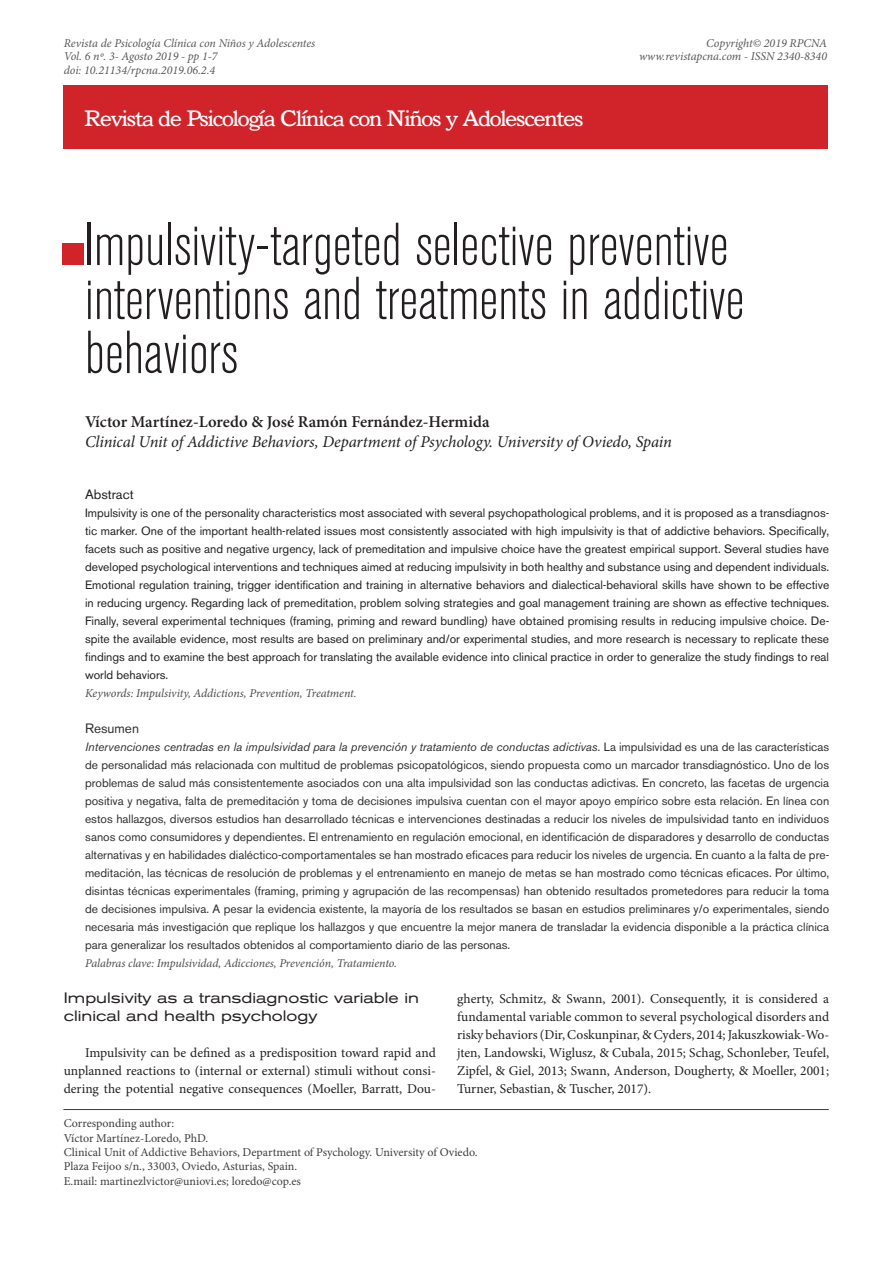
<style>
.page{position:relative;width:893px;height:1263px;background:#fff}
.page>*{position:absolute;margin:0;border:0;box-sizing:border-box;transform-origin:0 0}
.t1{font:300 condensed 60px/54px "Akzidenz Grotesk BE";color:#231f20}
.t2{font:24px "Bookman BT";letter-spacing:-.05em;color:#fff}
.Universidad_Autores{font:italic 16.5px "Minion Pro";letter-spacing:-.005em;color:#231f20}
.Nombre_Autor{font:600 16.5px "Minion Pro";color:#231f20}
.Titulo_1{font:expanded 15px/18px "Akzidenz Grotesk BE";color:#231f20}
.Párrafo_-_Inglés{font:13.5px/18px "Minion Pro";color:#231f20;text-align:justify}
.Resumen{font:13.5px "Akzidenz Grotesk BE";color:#231f20}
.Abstrract{font:13.5px "Akzidenz Grotesk BE";color:#312f30}
.Resumen_Inglés{font:12px/18px "Akzidenz Grotesk BE";color:#312f30;text-align:justify}
.Resumen_Castellano{font:12px/18px "Akzidenz Grotesk BE";color:#231f20;text-align:justify}
.Correspondencia_Auto{font:12px "Minion Pro";color:#3e3e3f}
.Cabecera_1º_pag__Rev{font:italic 12px/13.5px "Minion Pro";letter-spacing:-.005em;color:#57585a;text-align:right}
.Keywords{font:italic 12px "Minion Pro";letter-spacing:-.01em;color:#4b4c4d}
.Palabras_Clave{font:italic 12px "Minion Pro";letter-spacing:-.01em;color:#4b4c4d}
.s1{font-style:italic}
</style>
<div class="page">
<div style="left:64px;top:85px;width:764px;height:64px;background:#d1232a"></div>
<hr style="left:64px;top:1109px;width:764px;height:1px;background:#3e3e3f">
<div style="left:63px;top:243px;width:21px;height:22px;background:#d1232a"></div>
<p class="Cabecera_1º_pag__Rev" style="left:64px;top:36px;width:253px">Revista de Psicología Clínica con Niños y Adolescentes</p>
<p class="Cabecera_1º_pag__Rev" style="left:64px;top:50px;width:155px">Vol. 6 nº. 3- Agosto 2019 - pp 1-7</p>
<p class="Cabecera_1º_pag__Rev" style="left:64px;top:63px;width:153px">doi: 10.21134/rpcna.2019.06.2.4</p>
<h2 class="t2" style="left:84px;top:104px;width:501px">Revista de Psicología Clínica con Niños y Adolescentes</h2>
<p class="Cabecera_1º_pag__Rev" style="left:639px;top:36px;width:190px">Copyright© 2019 RPCNA www.revistapcna.com - ISSN 2340-8340</p>
<p class="t1" style="left:84px;top:219px;width:662px">Impulsivity-targeted selective preventive interventions and treatments in addictive behaviors</p>
<p class="Nombre_Autor" style="left:85px;top:410px;width:406px">Víctor Martínez-Loredo &amp; José Ramón Fernández-Hermida</p>
<p class="Universidad_Autores" style="left:85px;top:430px;width:588px">Clinical Unit of Addictive Behaviors, Department of Psychology. University of Oviedo, Spain</p>
<p class="Resumen" style="left:85px;top:486px;width:50px">Abstract</p>
<p class="Resumen_Castellano" style="left:85px;top:504px;width:746px">Impulsivity is one of the personality characteristics most associated with several psychopathological problems, and it is proposed as a transdiagnos&shy;tic marker. One of the important health-related issues most consistently associated with high impulsivity is that of addictive behaviors. Specifically, facets such as positive and negative urgency, lack of premeditation and impulsive choice have the greatest empirical support. Several studies have developed psychological interventions and techniques aimed at reducing impulsivity in both healthy and substance using and dependent individuals.<br>Emotional regulation training, trigger identification and training in alternative behaviors and dialectical-behavioral skills have shown to be effective in reducing urgency. Regarding lack of premeditation, problem solving strategies and goal management training are shown as effective techniques.<br>Finally, several experimental techniques (framing, priming and reward bundling) have obtained promising results in reducing impulsive choice. De&shy;spite the available evidence, most results are based on preliminary and/or experimental studies, and more research is necessary to replicate these findings and to examine the best approach for translating the available evidence into clinical practice in order to generalize the study findings to real world behaviors.</p>
<p class="Palabras_Clave" style="left:85px;top:685px;width:273px">Keywords: Impulsivity, Addictions, Prevention, Treatment.</p>
<p class="Abstrract" style="left:85px;top:720px;width:56px">Resumen</p>
<p class="Resumen_Inglés" style="left:85px;top:738px;width:746px"><span class="s1">Intervenciones centradas en la impulsividad para la prevención y tratamiento de conductas adictivas.</span> La impulsividad es una de las características de personalidad más relacionada con multitud de problemas psicopatológicos, siendo propuesta como un marcador transdiagnóstico. Uno de los problemas de salud más consistentemente asociados con una alta impulsividad son las conductas adictivas. En concreto, las facetas de urgencia positiva y negativa, falta de premeditación y toma de decisiones impulsiva cuentan con el mayor apoyo empírico sobre esta relación. En línea con estos hallazgos, diversos estudios han desarrollado técnicas e intervenciones destinadas a reducir los niveles de impulsividad tanto en individuos sanos como consumidores y dependientes. El entrenamiento en regulación emocional, en identificación de disparadores y desarrollo de conductas alternativas y en habilidades dialéctico-comportamentales se han mostrado eficaces para reducir los niveles de urgencia. En cuanto a la falta de pre&shy;meditación, las técnicas de resolución de problemas y el entrenamiento en manejo de metas se han mostrado como técnicas eficaces. Por último, disintas técnicas experimentales (framing, priming y agrupación de las recompensas) han obtenido resultados prometedores para reducir la toma de decisiones impulsiva. A pesar la evidencia existente, la mayoría de los resultados se basan en estudios preliminares y/o experimentales, siendo necesaria más investigación que replique los hallazgos y que encuentre la mejor manera de transladar la evidencia disponible a la práctica clínica para generalizar los resultados obtenidos al comportamiento diario de las personas.</p>
<p class="Keywords" style="left:85px;top:955px;width:313px">Palabras clave: Impulsividad, Adicciones, Prevención, Tratamiento.</p>
<p class="Titulo_1" style="left:64px;top:989px;width:357px">Impulsivity as a transdiagnostic variable in clinical and health psychology</p>
<p class="Párrafo_-_Inglés" style="left:64px;top:1044px;width:374px;text-indent:21px">Impulsivity can be defined as a predisposition toward rapid and unplanned reactions to (internal or external) stimuli without consi&shy;dering the potential negative consequences (Moeller, Barratt, Dou-</p>
<p class="Párrafo_-_Inglés" style="left:457px;top:990px;width:374px">gherty, Schmitz, &amp; Swann, 2001). Consequently, it is considered a fundamental variable common to several psychological disorders and risky behaviors (Dir, Coskunpinar, &amp; Cyders, 2014; Jakuszkowiak-Wo&shy;jten, Landowski, Wiglusz, &amp; Cubala, 2015; Schag, Schonleber, Teufel, Zipfel, &amp; Giel, 2013; Swann, Anderson, Dougherty, &amp; Moeller, 2001; Turner, Sebastian, &amp; Tuscher, 2017).</p>
<p class="Correspondencia_Auto" style="left:64px;top:1115px;width:112px">Corresponding author:</p>
<p class="Correspondencia_Auto" style="left:64px;top:1130px;width:146px">Víctor Martínez-Loredo, PhD.</p>
<p class="Correspondencia_Auto" style="left:64px;top:1144px;width:415px">Clinical Unit of Addictive Behaviors, Department of Psychology. University of Oviedo.</p>
<p class="Correspondencia_Auto" style="left:64px;top:1158px;width:235px">Plaza Feijoo s/n., 33003, Oviedo, Asturias, Spain.</p>
<p class="Correspondencia_Auto" style="left:64px;top:1173px;width:239px">E.mail: martinezlvictor@uniovi.es; loredo@cop.es</p>
</div>
